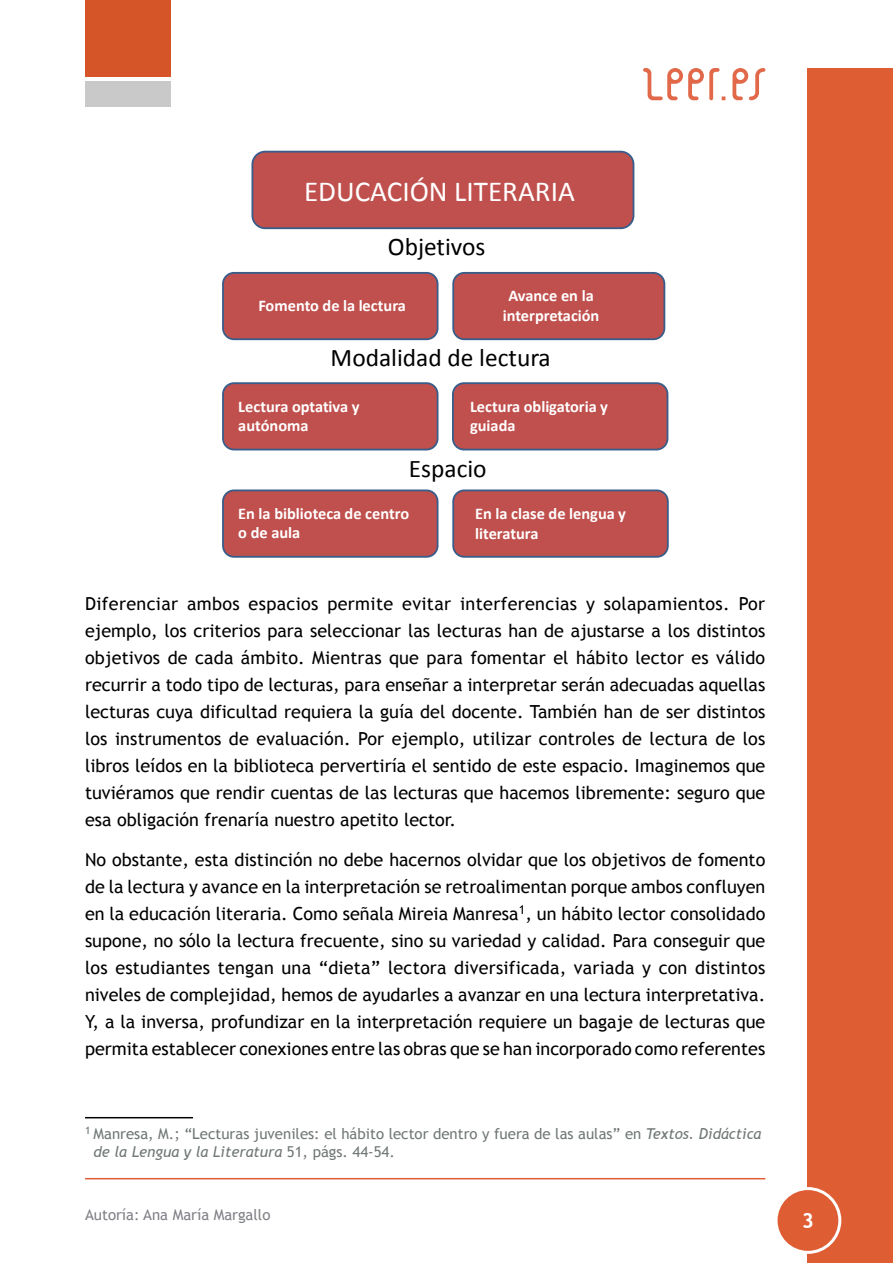
<style>
.page{position:relative;width:893px;height:1263px;background:#fff}
.page>*{position:absolute;margin:0;border:0;box-sizing:border-box;transform-origin:0 0}
.t1{font:29.1px "Calibri";color:#fff}
.t2{font:25.35px "Calibri";color:#000}
.t3{font:700 21px "Trebuchet MS";color:#fff}
.t4{font:18px/27px "Trebuchet MS";color:#000;text-align:justify}
.t5{font:700 16.35px/19.6px "Calibri";color:#fff}
.t6{font:15px/18px "Trebuchet MS";color:#717876}
.t7{font:15px "Trebuchet MS";color:#808186}
.Llamadanota{font:12.6px "Trebuchet MS";color:#000}
.s1{font-style:italic}
</style>
<div class="page">
<hr style="left:85px;top:1178px;width:680px;height:1px;background:#df5d33">
<div style="left:808px;top:68px;width:85px;height:1195px;background:#df5d33"></div>
<div style="left:85px;top:0;width:85px;height:77px;background:#d55428"></div>
<div style="left:85px;top:81px;width:85px;height:25px;background:#c9c9c9"></div>
<div style="left:776px;top:1188px;width:64px;height:64px;background:#df5d33;border-radius:50%"></div>
<div style="left:774px;top:1187px;width:67px;height:67px;border:3px solid #fff;border-radius:50%"></div>
<svg style="left:643px;top:68px;width:122px;height:32px"></svg>
<div style="left:222px;top:489px;width:216px;height:69px;background:#c0504d;border:2px solid #385d8a;border-radius:11px"></div>
<div style="left:452px;top:382px;width:216px;height:68px;background:#c0504d;border:2px solid #385d8a;border-radius:11px"></div>
<div style="left:222px;top:382px;width:216px;height:68px;background:#c0504d;border:2px solid #385d8a;border-radius:11px"></div>
<svg style="left:251px;top:150px;width:384px;height:80px;background:#ba5555"></svg>
<div style="left:222px;top:272px;width:216px;height:68px;background:#c0504d;border:2px solid #385d8a;border-radius:11px"></div>
<div style="left:452px;top:272px;width:213px;height:68px;background:#c0504d;border:2px solid #385d8a;border-radius:11px"></div>
<div style="left:452px;top:489px;width:217px;height:69px;background:#c0504d;border:2px solid #385d8a;border-radius:11px"></div>
<hr style="left:85px;top:1117px;width:108px;height:1px;background:#000">
<p class="t1" style="left:304px;top:172px;width:272px">EDUCACIÓN LITERARIA</p>
<p class="t2" style="left:388px;top:231px;width:99px">Objetivos</p>
<p class="t5" style="left:508px;top:286px;width:87px">Avance en la</p>
<p class="t5" style="left:258px;top:296px;width:149px">Fomento de la lectura</p>
<p class="t5" style="left:503px;top:305px;width:98px">interpretación</p>
<p class="t2" style="left:331px;top:342px;width:222px">Modalidad de lectura</p>
<p class="t5" style="left:238px;top:396px;width:123px">Lectura optativa y</p>
<p class="t5" style="left:470px;top:396px;width:139px">Lectura obligatoria y</p>
<p class="t5" style="left:238px;top:416px;width:72px">autónoma</p>
<p class="t5" style="left:470px;top:416px;width:47px">guiada</p>
<p class="t2" style="left:409px;top:452px;width:79px">Espacio</p>
<p class="t5" style="left:475px;top:504px;width:152px">En la clase de lengua y literatura</p>
<p class="t5" style="left:238px;top:504px;width:172px">En la biblioteca de centro o de aula</p>
<p class="t4" style="left:85px;top:590px;width:682px">Diferenciar ambos espacios permite evitar interferencias y solapamientos. Por ejemplo, los criterios para seleccionar las lecturas han de ajustarse a los distintos objetivos de cada ámbito. Mientras que para fomentar el hábito lector es válido recurrir a todo tipo de lecturas, para enseñar a interpretar serán adecuadas aquellas lecturas cuya dificultad requiera la guía del docente. También han de ser distintos los instrumentos de evaluación. Por ejemplo, utilizar controles de lectura de los libros leídos en la biblioteca pervertiría el sentido de este espacio. Imaginemos que tuviéramos que rendir cuentas de las lecturas que hacemos libremente: seguro que esa obligación frenaría nuestro apetito lector.</p>
<p class="t4" style="left:85px;top:846px;width:682px">No obstante, esta distinción no debe hacernos olvidar que los objetivos de fomento de la lectura y avance en la interpretación se retroalimentan porque ambos confluyen en la educación literaria. Como señala Mireia Manresa , un hábito lector consolidado</p>
<p class="Llamadanota" style="left:519px;top:902px;width:8px">1</p>
<p class="t4" style="left:85px;top:927px;width:682px">supone, no sólo la lectura frecuente, sino su variedad y calidad. Para conseguir que los estudiantes tengan una “dieta” lectora diversificada, variada y con distintos niveles de complejidad, hemos de ayudarles a avanzar en una lectura interpretativa.<br>Y, a la inversa, profundizar en la interpretación requiere un bagaje de lecturas que permita establecer conexiones entre las obras que se han incorporado como referentes</p>
<p class="t6" style="left:94px;top:1124px;width:669px;text-indent:-9px"><sup>1</sup> Manresa, M.; “Lecturas juveniles: el hábito lector dentro y fuera de las aulas” en <span class="s1">Textos. Didáctica de la Lengua y la Literatura</span> 51, págs. 44-54.</p>
<p class="t7" style="left:85px;top:1206px;width:187px">Autoría: Ana María Margallo</p>
<p class="t3" style="left:802px;top:1207px;width:14px">3</p>
</div>
